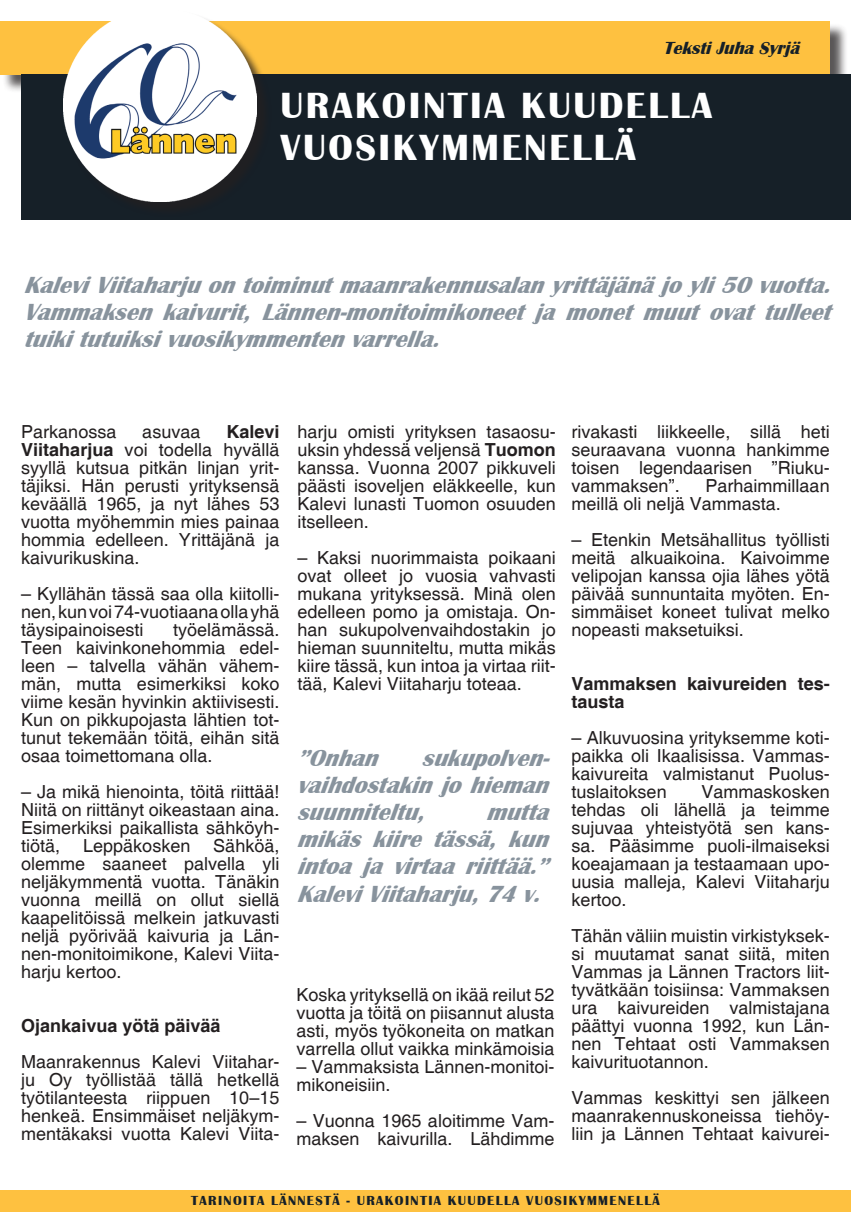
<style>
.page{position:relative;width:851px;height:1212px;background:#fff}
.page>*{position:absolute;margin:0;border:0;box-sizing:border-box;transform-origin:0 0}
.t1{font:700 37.5px "Britannic";letter-spacing:.07em;color:#fff}
.t2{font:italic 700 24px/27px "Britannic";color:#88939d;text-align:justify}
.t3{font:18px/18px "Helvetica";color:#231f20;text-align:justify}
.t4{font:700 18px/18px "Helvetica";color:#231f20}
.t5{font:italic 700 18px "Britannic";color:#162028}
.t6{font:700 13.5px "Britannic";letter-spacing:.1em;color:#162028}
.s1{font-weight:700}
</style>
<div class="page">
<div style="left:2px;top:24px;width:846px;height:69px;background:#231f20;opacity:.75"></div>
<div style="left:0;top:21px;width:829px;height:54px;background:#fec140"></div>
<div style="left:21px;top:75px;width:829px;height:145px;background:#162028"></div>
<div style="left:0;top:1191px;width:850px;height:21px;background:#fec140"></div>
<div style="left:65px;top:10px;width:207px;height:207px;background:#231f20;opacity:.75"></div>
<img style="left:63px;top:10px;width:194px;height:192px">
<p class="t5" style="left:663px;top:38px;width:143px">TekstiJuhaSyrjä</p>
<p class="t1" style="left:280px;top:84px;width:433px">URAKOINTIA KUUDELLA</p>
<p class="t1" style="left:280px;top:126px;width:357px">VUOSIKYMMENELLÄ</p>
<p class="t2" style="left:23px;top:271px;width:817px">KaleviViitaharjuontoiminutmaanrakennusalanyrittäjänäjoyli50vuotta.<br>Vammaksenkaivurit,Lännen-monitoimikoneetjamonetmuutovattulleet tuikitutuiksivuosikymmentenvarrella.</p>
<p class="t3" style="left:21px;top:424px;width:259px;text-indent:205px"><span class="s1">Kalevi Viitaharjua</span> voi todella hyvällä syyllä kutsua pitkän linjan yrit&shy;täjiksi. Hän perusti yrityksensä keväällä 1965, ja nyt lähes 53 vuotta myöhemmin mies painaa hommia edelleen. Yrittäjänä ja kaivurikuskina.</p>
<p class="t3" style="left:21px;top:586px;width:259px">– Kyllähän tässä saa olla kiitolli&shy;nen, kun voi 74-vuotiaana olla yhä täysipainoisesti</p>
<p class="t3" style="left:21px;top:424px;width:97px">Parkanossa</p>
<p class="t3" style="left:142px;top:424px;width:60px">asuvaa</p>
<p class="t3" style="left:21px;top:622px;width:259px;text-indent:152px">työelämässä.<br>Teen kaivinkonehommia edel&shy;leen – talvella vähän vähem&shy;män, mutta esimerkiksi koko viime kesän hyvinkin aktiivisesti.<br>Kun on pikkupojasta lähtien tot&shy;tunut tekemään töitä, eihän sitä osaa toimettomana olla.</p>
<p class="t3" style="left:21px;top:784px;width:259px">– Ja mikä hienointa, töitä riittää!<br>Niitä on riittänyt oikeastaan aina.<br>Esimerkiksi paikallista sähköyh&shy;tiötä,</p>
<p class="t3" style="left:21px;top:838px;width:259px;text-indent:192px">Sähköä, olemme saaneet palvella yli neljäkymmentä vuotta. Tänäkin vuonna meillä on ollut siellä kaapelitöissä melkein jatkuvasti neljä pyörivää kaivuria ja Län&shy;nen-monitoimikone, Kalevi Viita&shy;harju kertoo.</p>
<p class="t4" style="left:21px;top:1018px;width:201px">Ojankaivua yötä päivää</p>
<p class="t3" style="left:21px;top:1054px;width:259px">Maanrakennus Kalevi Viitahar&shy;ju Oy työllistää tällä hetkellä työtilanteesta riippuen 10–15 henkeä. Ensimmäiset neljäkym&shy;mentäkaksi vuotta Kalevi Viita-</p>
<p class="t3" style="left:83px;top:838px;width:109px">Leppäkosken</p>
<p class="t3" style="left:297px;top:424px;width:259px">harju omisti yrityksen tasaosu&shy;uksin yhdessä veljensä <span class="s1">Tuomon </span>kanssa. Vuonna 2007 pikkuveli päästi isoveljen eläkkeelle, kun Kalevi lunasti Tuomon osuuden itselleen.</p>
<p class="t3" style="left:297px;top:550px;width:259px">– Kaksi nuorimmaista poikaani ovat olleet jo vuosia vahvasti mukana yrityksessä. Minä olen edelleen pomo ja omistaja. On&shy;han sukupolvenvaihdostakin jo hieman suunniteltu, mutta mikäs kiire tässä, kun intoa ja virtaa riit&shy;tää, Kalevi Viitaharju toteaa.</p>
<p class="t2" style="left:296px;top:745px;width:92px">”Onhan</p>
<p class="t2" style="left:296px;top:745px;width:262px;text-indent:125px">sukupolven&shy;vaihdostakinjohieman suunniteltu,</p>
<p class="t2" style="left:296px;top:799px;width:262px;text-indent:189px">mutta mikäs kiire tässä, kun intoajavirtaariittää.” KaleviViitaharju,74v.</p>
<p class="t3" style="left:296px;top:986px;width:259px">Koska yrityksellä on ikää reilut 52 vuotta ja töitä on piisannut alusta asti, myös työkoneita on matkan varrella ollut vaikka minkämoisia</p>
<p class="t3" style="left:296px;top:1058px;width:259px">– Vammaksista Lännen-monitoi&shy;mikoneisiin.</p>
<p class="t3" style="left:296px;top:1112px;width:259px">– Vuonna 1965 aloitimme Vam&shy;maksen kaivurilla. Lähdimme</p>
<p class="t3" style="left:571px;top:424px;width:259px">rivakasti liikkeelle, sillä heti seuraavana vuonna hankimme toisen legendaarisen ”Riuku&shy;vammaksen”.</p>
<p class="t3" style="left:571px;top:478px;width:259px;text-indent:134px">Parhaimmillaan meillä oli neljä Vammasta.</p>
<p class="t3" style="left:571px;top:532px;width:259px">– Etenkin Metsähallitus työllisti meitä alkuaikoina. Kaivoimme velipojan kanssa ojia lähes yötä päivää sunnuntaita myöten. En&shy;simmäiset koneet tulivat melko nopeasti maksetuiksi.</p>
<p class="t4" style="left:571px;top:676px;width:259px">Vammaksen kaivureiden tes&shy;tausta</p>
<p class="t3" style="left:571px;top:730px;width:259px">– Alkuvuosina yrityksemme koti&shy;paikka oli Ikaalisissa. Vammas&shy;kaivureita valmistanut Puolus&shy;tuslaitoksen</p>
<p class="t3" style="left:571px;top:784px;width:259px;text-indent:130px">Vammaskosken tehdas oli lähellä ja teimme sujuvaa yhteistyötä sen kans&shy;sa. Pääsimme puoli-ilmaiseksi koeajamaan ja testaamaan upo&shy;uusia malleja, Kalevi Viitaharju kertoo.</p>
<p class="t3" style="left:571px;top:928px;width:259px">Tähän väliin muistin virkistyksek&shy;si muutamat sanat siitä, miten Vammas ja Lännen Tractors liit&shy;tyvätkään toisiinsa: Vammaksen ura kaivureiden valmistajana päättyi vuonna 1992, kun Län&shy;nen Tehtaat osti Vammaksen kaivurituotannon.</p>
<p class="t3" style="left:571px;top:1090px;width:259px">Vammas keskittyi sen jälkeen maanrakennuskoneissa tiehöy&shy;liin ja Lännen Tehtaat kaivurei-</p>
<p class="t6" style="left:191px;top:1193px;width:470px">TARINOITA LÄNNESTÄ - URAKOINTIA KUUDELLA VUOSIKYMMENELLÄ</p>
</div>
